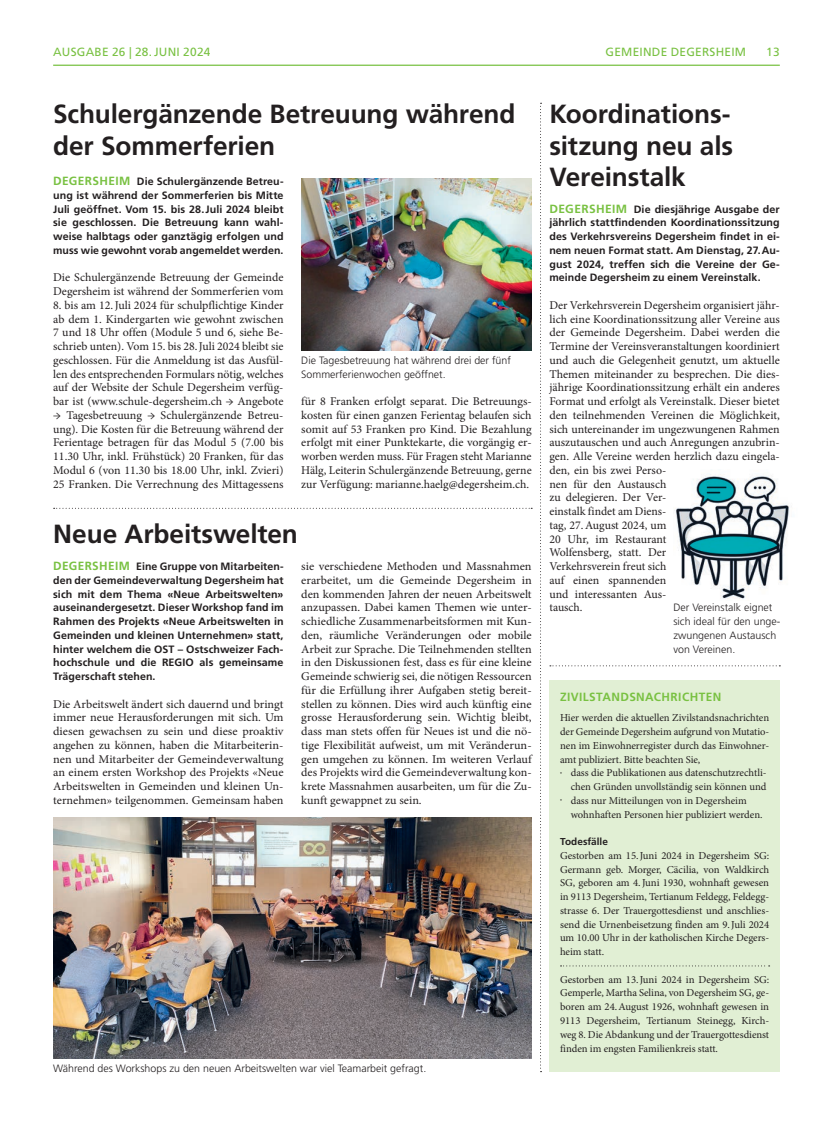
<style>
.page{position:relative;width:833px;height:1134px;background:#fff}
.page>*{position:absolute;margin:0;border:0;box-sizing:border-box;transform-origin:0 0}
.t1{font:700 26.25px/31.2px "Frutiger LT Std";letter-spacing:-.005em;color:#231f20}
.t2{font:11.88px/13.8px "Minion Pro";color:#231f20;text-align:justify}
.t3{font:11.88px "Frutiger LT Std";letter-spacing:.02em;color:#79c142}
.t4{font:700 11.88px "Frutiger LT Std";letter-spacing:.035em;color:#79c142}
.t5{font:10.62px/13.8px "Minion Pro";letter-spacing:-.005em;color:#231f20;text-align:justify}
.t6{font:700 10.62px/13.8px "Frutiger LT Std";letter-spacing:.005em;color:#231f20;text-align:justify}
.t7{font:300 10.62px/13.8px "Frutiger LT Std";color:#231f20}
.t8{font:700 10px "Frutiger LT Std";color:#231f20}
.s1{font-size:11.88px;color:#79c142}
</style>
<div class="page">
<hr style="left:53px;top:65px;width:727px;height:1px;background:#79c142">
<svg style="left:540px;top:103px;width:1px;height:969px"></svg>
<svg style="left:54px;top:508px;width:478px;height:1px"></svg>
<svg style="left:550px;top:665px;width:230px;height:1px"></svg>
<div style="left:549px;top:680px;width:231px;height:392px;background:#e1efd4"></div>
<svg style="left:560px;top:965px;width:209px;height:1px"></svg>
<img style="left:674px;top:474px;width:115px;height:125px">
<img style="left:53px;top:818px;width:478px;height:240px">
<img style="left:301px;top:178px;width:230px;height:172px">
<p class="t3" style="left:53px;top:45px;width:18px">AUSGABE</p>
<p class="t3" style="left:112px;top:45px;width:55px">26 | 28.JUNI</p>
<p class="t3" style="left:183px;top:45px;width:29px">2024</p>
<p class="t3" style="left:605px;top:45px;width:142px">GEMEINDE DEGERSHEIM</p>
<p class="t3" style="left:766px;top:45px;width:15px">13</p>
<h1 class="t1" style="left:53px;top:99px;width:464px">Schulergänzende Betreuung während der Sommerferien</h1>
<p class="t6" style="left:53px;top:175px;width:232px"><span class="s1">DEGERSHEIM</span> Die Schulergänzende Betreu&shy;ung ist während der Sommerferien bis Mitte Juli geöffnet. Vom 15. bis 28.Juli 2024 bleibt sie geschlossen. Die Betreuung kann wahl&shy;weise halbtags oder ganztägig erfolgen und muss wie gewohnt vorab angemeldet werden.</p>
<p class="t2" style="left:53px;top:271px;width:232px">Die Schulergänzende Betreuung der Gemeinde<br>Degersheim ist während der Sommerferien vom</p>
<p class="t2" style="left:53px;top:298px;width:232px">8. bis am 12.Juli 2024 für schulpflichtige Kinder ab dem 1. Kindergarten wie gewohnt zwischen 7 und 18 Uhr offen (Module 5 und 6, siehe Be&shy;schrieb unten). Vom 15. bis 28.Juli 2024 bleibt sie geschlossen. Für die Anmeldung ist das Ausfül&shy;len des entsprechenden Formulars nötig, welches auf der Website der Schule Degersheim verfüg&shy;bar ist (www.schule-degersheim.ch → Angebote</p>
<p class="t2" style="left:53px;top:408px;width:232px">→ Tagesbetreuung → Schulergänzende Betreu&shy;ung). Die Kosten für die Betreuung während der Ferientage betragen für das Modul 5 (7.00 bis 11.30 Uhr, inkl. Frühstück) 20 Franken, für das Modul 6 (von 11.30 bis 18.00 Uhr, inkl. Zvieri)<br>25 Franken. Die Verrechnung des Mittagessens</p>
<p class="t7" style="left:301px;top:353px;width:211px">Die Tagesbetreuung hat während drei der fünf<br>Sommerferienwochen geöffnet.</p>
<p class="t2" style="left:301px;top:395px;width:232px">für 8 Franken erfolgt separat. Die Betreuungs&shy;kosten für einen ganzen Ferientag belaufen sich somit auf 53 Franken pro Kind. Die Bezahlung erfolgt mit einer Punktekarte, die vorgängig er&shy;worben werden muss. Für Fragen steht Marianne Hälg, Leiterin Schulergänzende Betreuung, gerne zur Verfügung: marianne.haelg@degersheim.ch.</p>
<h1 class="t1" style="left:53px;top:518px;width:246px">Neue Arbeitswelten</h1>
<p class="t6" style="left:53px;top:560px;width:232px"><span class="s1">DEGERSHEIM</span> Eine Gruppe von Mitarbeiten&shy;den der Gemeindeverwaltung Degersheim hat sich mit dem Thema «Neue Arbeitswelten» auseinandergesetzt. Dieser Workshop fand im Rahmen des Projekts «Neue Arbeitswelten in Gemeinden und kleinen Unternehmen» statt, hinter welchem die OST – Ostschweizer Fach&shy;hochschule und die REGIO als gemeinsame Trägerschaft stehen.</p>
<p class="t2" style="left:53px;top:697px;width:232px">Die Arbeitswelt ändert sich dauernd und bringt immer neue Herausforderungen mit sich. Um diesen gewachsen zu sein und diese proaktiv angehen zu können, haben die Mitarbeiterin&shy;nen und Mitarbeiter der Gemeindeverwaltung an einem ersten Workshop des Projekts «Neue Arbeitswelten in Gemeinden und kleinen Un&shy;ternehmen» teilgenommen. Gemeinsam haben</p>
<p class="t2" style="left:301px;top:560px;width:232px">sie verschiedene Methoden und Massnahmen erarbeitet, um die Gemeinde Degersheim in den kommenden Jahren der neuen Arbeitswelt anzupassen. Dabei kamen Themen wie unter&shy;schiedliche Zusammenarbeitsformen mit Kun&shy;den, räumliche Veränderungen oder mobile Arbeit zur Sprache. Die Teilnehmenden stellten in den Diskussionen fest, dass es für eine kleine Gemeinde schwierig sei, die nötigen Ressourcen für die Erfüllung ihrer Aufgaben stetig bereit&shy;stellen zu können. Dies wird auch künftig eine grosse Herausforderung sein. Wichtig bleibt, dass man stets offen für Neues ist und die nö&shy;tige Flexibilität aufweist, um mit Veränderun&shy;gen umgehen zu können. Im weiteren Verlauf des Projekts wird die Gemeindeverwaltung kon&shy;krete Massnahmen ausarbeiten, um für die Zu&shy;kunft gewappnet zu sein.</p>
<p class="t7" style="left:53px;top:1062px;width:375px">Während des Workshops zu den neuen Arbeitswelten war viel Teamarbeit gefragt.</p>
<h1 class="t1" style="left:549px;top:99px;width:185px">Koordinations&shy;sitzung neu als<br>Vereinstalk</h1>
<p class="t6" style="left:549px;top:202px;width:232px"><span class="s1">DEGERSHEIM</span> Die diesjährige Ausgabe der jährlich stattfindenden Koordinationssitzung des Verkehrsvereins Degersheim findet in ei&shy;nem neuen Format statt. Am Dienstag, 27.Au&shy;gust 2024, treffen sich die Vereine der Ge&shy;meinde Degersheim zu einem Vereinstalk.</p>
<p class="t2" style="left:549px;top:298px;width:232px;text-align:left">Der Verkehrsverein Degersheim organisiert jähr&shy;lich eine Koordinationssitzung aller Vereine aus der Gemeinde Degersheim. Dabei werden die Termine der Vereinsveranstaltungen koordiniert und auch die Gelegenheit genutzt, um aktuelle Themen miteinander zu besprechen. Die dies&shy;jährige Koordinationssitzung erhält ein anderes Format und erfolgt als Vereinstalk. Dieser bietet den teilnehmenden Vereinen die Möglichkeit, sich untereinander im ungezwungenen Rahmen auszutauschen und auch Anregungen anzubrin&shy;gen. Alle Vereine werden herzlich dazu eingela&shy;den, ein bis zwei Perso-<br>nen für den Austausch<br>zu delegieren. Der Ver-<br>einstalk findet am Diens-<br>tag, 27.August 2024, um<br>20 Uhr, im Restaurant<br>Wolfensberg, statt. Der<br>Verkehrsverein freut sich<br>auf einen spannenden<br>und interessanten Aus-<br>tausch.</p>
<p class="t7" style="left:673px;top:601px;width:108px">Der Vereinstalk eignet sich ideal für den unge&shy;zwungenen Austausch von Vereinen.</p>
<p class="t4" style="left:560px;top:690px;width:163px">ZIVILSTANDSNACHRICHTEN</p>
<p class="t5" style="left:560px;top:711px;width:211px">Hier werden die aktuellen Zivilstandsnachrichten der Gemeinde Degersheim aufgrund von Mutatio&shy;nen im Einwohnerregister durch das Einwohner&shy;amt publiziert. Bitte beachten Sie,</p>
<p class="t5" style="left:560px;top:766px;width:208px;text-align:right"><sup>•</sup> dass die Publikationen aus datenschutzrechtli&shy;chen Gründen unvollständig sein können und</p>
<p class="t5" style="left:570px;top:794px;width:193px;text-indent:-11px"><sup>•</sup> dass nur Mitteilungen von in Degersheim wohnhaften Personen hier publiziert werden.</p>
<p class="t8" style="left:560px;top:836px;width:49px">Todesfälle</p>
<p class="t5" style="left:560px;top:849px;width:211px">Gestorben am 15.Juni 2024 in Degersheim SG:<br>Germann geb. Morger, Cäcilia, von Waldkirch SG, geboren am 4.Juni 1930, wohnhaft gewesen in 9113 Degersheim, Tertianum Feldegg, Feldegg&shy;strasse 6. Der Trauergottesdienst und anschlies&shy;send die Urnenbeisetzung finden am 9.Juli 2024 um 10.00 Uhr in der katholischen Kirche Degers&shy;heim statt.</p>
<p class="t5" style="left:560px;top:972px;width:211px">Gestorben am 13.Juni 2024 in Degersheim SG:<br>Gemperle, Martha Selina, von Degersheim SG, ge&shy;boren am 24.August 1926, wohnhaft gewesen in 9113 Degersheim, Tertianum Steinegg, Kirch&shy;weg 8. Die Abdankung und der Trauergottesdienst finden im engsten Familienkreis statt.</p>
</div>
